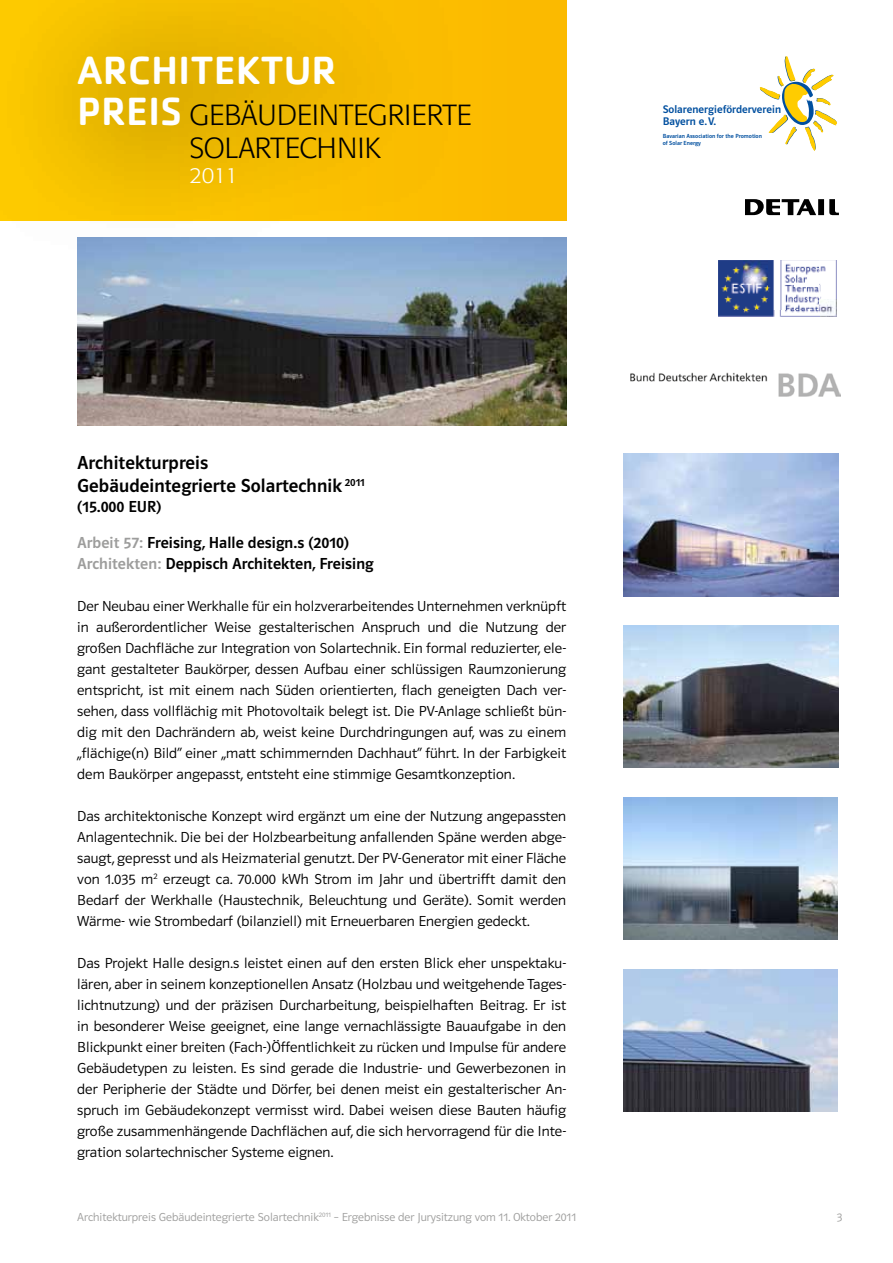
<style>
.page{position:relative;width:893px;height:1263px;background:#fff}
.page>*{position:absolute;margin:0;border:0;box-sizing:border-box;transform-origin:0 0}
.t1{font:500 40.8px "Cachet Std";color:#fff}
.t2{font:300 28.8px/32.5px "Formata";color:#000}
.t3{font:300 21.6px "Formata";color:#fff}
.t4{font:19.5px/23.4px "Polo 11 K Krftg";letter-spacing:.005em;color:#000}
.t5{font:16.5px/36px "Polo 11 K Krftg";letter-spacing:.005em;color:#000}
.t6{font:15px/21px "Polo 11 K Leicht";letter-spacing:.005em;color:#000;text-align:justify}
.t7{font:12px "Polo 11 K Leicht";color:#9d9d9c}
.t8{font:11.4px/11.4px "Polo 11 K Krftg";letter-spacing:.005em;color:#004f9f}
.t9{font:6.15px/6.1px "Polo 11 K Krftg";letter-spacing:.005em;color:#004f9f}
.s1{font-family:"Cachet Std";font-weight:500;font-size:40.8px;color:#fff}
.s2{color:#9d9d9c}
</style>
<div class="page">
<svg style="left:759px;top:56px;width:78px;height:95px"></svg>
<svg style="left:745px;top:200px;width:94px;height:15px"></svg>
<img style="left:719px;top:261px;width:118px;height:55px">
<img style="left:631px;top:372px;width:210px;height:24px">
<div style="left:0;top:0;width:566px;height:220px;background:#fbba00"></div>
<svg style="left:0;top:0;width:455px;height:221px"></svg>
<img style="left:77px;top:237px;width:489px;height:188px">
<img style="left:624px;top:626px;width:215px;height:142px">
<img style="left:624px;top:454px;width:215px;height:142px">
<img style="left:624px;top:798px;width:213px;height:142px">
<img style="left:624px;top:969px;width:213px;height:143px">
<h1 class="t1" style="left:77px;top:45px;width:261px">ARCHITEKTUR</h1>
<h2 class="t2" style="left:190px;top:99px;width:284px;text-indent:-112px"><span class="s1">PREIS</span> GEBÄUDEINTEGRIERTE<br>SOLARTECHNIK</h2>
<h3 class="t3" style="left:190px;top:163px;width:50px">2011</h3>
<p class="t8" style="left:663px;top:104px;width:120px">Solarenergieförderverein<br>Bayern e.V.</p>
<p class="t9" style="left:663px;top:133px;width:101px">Bavarian Association for the Promotion of Solar Energy</p>
<h3 class="t4" style="left:77px;top:451px;width:289px">Architekturpreis<br>Gebäudeintegrierte Solartechnik <sup>2011</sup></h3>
<p class="t5" style="left:77px;top:489px;width:273px">(15.000 EUR)<br><span class="s2">Arbeit 57:</span> Freising, Halle design.s (2010)</p>
<p class="t5" style="left:77px;top:546px;width:298px"><span class="s2">Architekten:</span> Deppisch Architekten, Freising</p>
<p class="t6" style="left:77px;top:596px;width:491px">Der Neubau einer Werkhalle für ein holzverarbeitendes Unternehmen verknüpft in außerordentlicher Weise gestalterischen Anspruch und die Nutzung der großen Dachfläche zur Integration von Solartechnik. Ein formal reduzierter, ele&shy;gant gestalteter Baukörper, dessen Aufbau einer schlüssigen Raumzonierung entspricht, ist mit einem nach Süden orientierten, flach geneigten Dach ver&shy;sehen, dass vollflächig mit Photovoltaik belegt ist. Die PV-Anlage schließt bün&shy;dig mit den Dachrändern ab, weist keine Durchdringungen auf, was zu einem „flächige(n) Bild” einer „matt schimmernden Dachhaut” führt. In der Farbigkeit dem Baukörper angepasst, entsteht eine stimmige Gesamtkonzeption.</p>
<p class="t6" style="left:77px;top:806px;width:491px">Das architektonische Konzept wird ergänzt um eine der Nutzung angepassten Anlagentechnik. Die bei der Holzbearbeitung anfallenden Späne werden abge&shy;saugt, gepresst und als Heizmaterial genutzt. Der PV-Generator mit einer Fläche von 1.035 m<sup>2</sup> erzeugt ca. 70.000 kWh Strom im Jahr und übertrifft damit den Bedarf der Werkhalle (Haustechnik, Beleuchtung und Geräte). Somit werden Wärme- wie Strombedarf (bilanziell) mit Erneuerbaren Energien gedeckt.</p>
<p class="t6" style="left:77px;top:953px;width:491px">Das Projekt Halle design.s leistet einen auf den ersten Blick eher unspektaku&shy;lären, aber in seinem konzeptionellen Ansatz (Holzbau und weitgehende Tages&shy;lichtnutzung) und der präzisen Durcharbeitung, beispielhaften Beitrag. Er ist in besonderer Weise geeignet, eine lange vernachlässigte Bauaufgabe in den Blickpunkt einer breiten (Fach-)Öffentlichkeit zu rücken und Impulse für andere Gebäudetypen zu leisten. Es sind gerade die Industrie- und Gewerbezonen in der Peripherie der Städte und Dörfer, bei denen meist ein gestalterischer An&shy;spruch im Gebäudekonzept vermisst wird. Dabei weisen diese Bauten häufig große zusammenhängende Dachflächen auf, die sich hervorragend für die Inte&shy;gration solartechnischer Systeme eignen.</p>
<p class="t7" style="left:77px;top:1211px;width:500px">Architekturpreis Gebäudeintegrierte Solartechnik<sup>2011</sup> – Ergebnisse der Jurysitzung vom 11. Oktober 2011</p>
<p class="t7" style="left:837px;top:1211px;width:7px">3</p>
</div>
